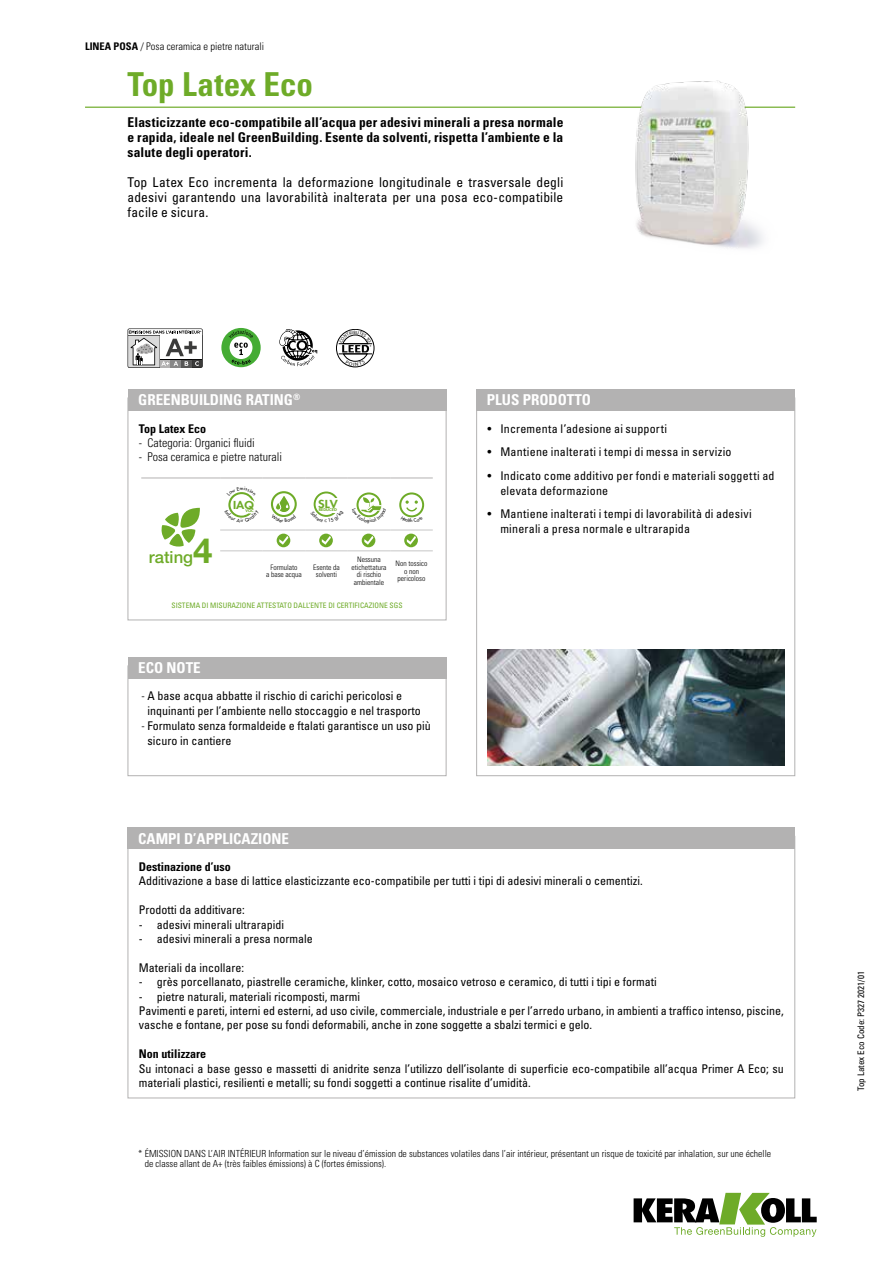
<style>
.page{position:relative;width:893px;height:1263px;background:#fff}
.page>*{position:absolute;margin:0;border:0;box-sizing:border-box;transform-origin:0 0}
.t1{font:700 condensed 33px "Univers LT Std";color:#6eab28}
.t2{font:500 16.65px "Helvetica Neue LT Std";color:#6eab28}
.t3{font:700 condensed 15px "Univers LT Std";color:#fff}
.t4{font:700 condensed 13.5px/15px "Univers LT Std";letter-spacing:.015em;color:#000;text-align:justify}
.t5{font:condensed 13.5px/15px "Univers LT Std";letter-spacing:.015em;color:#000;text-align:justify}
.t6{font:condensed 12px/14.4px "Univers LT Std";color:#000}
.t7{font:condensed 12px/15px "Univers LT Std";letter-spacing:.02em;color:#000}
.t8{font:300 condensed 12px "Univers LT Std";color:#000}
.t9{font:700 condensed 12px "Univers LT Std";color:#000}
.t10{font:800 10.8px "Futura Std";color:#6eab28;scale:1.15 1}
.t11{font:300 condensed 10.5px "Univers LT Std";color:#000}
.t12{font:800 10.5px "Futura Std";color:#6eab28;scale:1.15 1}
.t13{font:300 condensed 9.75px/10.5px "Univers LT Std";color:#000}
.t14{font:condensed 9px "Univers LT Std";color:#000}
.t15{font:300 condensed 7.5px/7.5px "Univers LT Std";color:#000;text-align:center}
.t16{font:condensed 7.5px "Univers LT Std";color:#6eab28}
.t17{font:800 3.75px "Futura Std";color:#6eab28;scale:1.2 1}
.t18{font:800 3.6px "Futura Std";color:#6eab28;scale:1.15 1}
.s1{font-weight:700}
.s2{font-size:10.8px}
.s3{font-weight:700;font-size:34.8px}
.s4{font-weight:300}
</style>
<div class="page">
<svg style="left:634px;top:1193px;width:183px;height:44px"></svg>
<hr style="left:85px;top:107px;width:710px;height:1px;background:#6eab28">
<div style="left:476px;top:389px;width:319px;height:21px;background:#b3b2b2"></div>
<div style="left:128px;top:665px;width:318px;height:111px;border:1px solid #b3b2b2"></div>
<div style="left:128px;top:657px;width:318px;height:21px;background:#b3b2b2"></div>
<div style="left:128px;top:827px;width:667px;height:22px;background:#b3b2b2"></div>
<img style="left:487px;top:649px;width:298px;height:116px">
<img style="left:627px;top:80px;width:150px;height:169px">
<div style="left:336px;top:329px;width:38px;height:38px;border:1px solid #000;border-radius:50%"></div>
<hr style="left:339px;top:354px;width:33px;height:1px;background:#000">
<hr style="left:339px;top:343px;width:33px;height:1px;background:#000">
<svg style="left:128px;top:328px;width:75px;height:40px"></svg>
<svg style="left:128px;top:329px;width:74px;height:38px"></svg>
<svg style="left:279px;top:329px;width:38px;height:37px"></svg>
<div style="left:128px;top:398px;width:318px;height:222px;border:1px solid #b3b2b2"></div>
<div style="left:128px;top:389px;width:318px;height:21px;background:#b3b2b2"></div>
<hr style="left:220px;top:530px;width:43px;height:1px;background:#c6c6c6">
<hr style="left:263px;top:530px;width:42px;height:1px;background:#c6c6c6">
<hr style="left:305px;top:530px;width:43px;height:1px;background:#c6c6c6">
<hr style="left:348px;top:530px;width:42px;height:1px;background:#c6c6c6">
<hr style="left:390px;top:530px;width:43px;height:1px;background:#c6c6c6">
<hr style="left:220px;top:551px;width:43px;height:1px;background:#c6c6c6">
<hr style="left:263px;top:551px;width:42px;height:1px;background:#c6c6c6">
<hr style="left:305px;top:551px;width:43px;height:1px;background:#c6c6c6">
<hr style="left:348px;top:551px;width:42px;height:1px;background:#c6c6c6">
<hr style="left:390px;top:551px;width:43px;height:1px;background:#c6c6c6">
<hr style="left:141px;top:478px;width:79px;height:1px;background:#b3b2b2">
<hr style="left:220px;top:478px;width:43px;height:1px;background:#b3b2b2">
<hr style="left:263px;top:478px;width:42px;height:1px;background:#b3b2b2">
<hr style="left:305px;top:478px;width:43px;height:1px;background:#b3b2b2">
<hr style="left:348px;top:478px;width:42px;height:1px;background:#b3b2b2">
<hr style="left:390px;top:478px;width:43px;height:1px;background:#b3b2b2">
<svg style="left:161px;top:508px;width:39px;height:39px"></svg>
<div style="left:271px;top:491px;width:26px;height:26px;border:2px solid #6eab28;border-radius:50%"></div>
<div style="left:314px;top:491px;width:25px;height:26px;border:2px solid #6eab28;border-radius:50%"></div>
<div style="left:327px;top:498px;width:12px;height:14px;background:#fff"></div>
<div style="left:356px;top:492px;width:25px;height:25px;border:2px solid #6eab28;border-radius:50%"></div>
<div style="left:399px;top:492px;width:25px;height:25px;border:2px solid #6eab28;border-radius:50%"></div>
<svg style="left:277px;top:534px;width:13px;height:13px"></svg>
<svg style="left:279px;top:536px;width:9px;height:9px"></svg>
<svg style="left:319px;top:534px;width:14px;height:13px"></svg>
<svg style="left:322px;top:536px;width:9px;height:9px"></svg>
<svg style="left:362px;top:534px;width:13px;height:13px"></svg>
<svg style="left:364px;top:536px;width:9px;height:9px"></svg>
<svg style="left:404px;top:534px;width:14px;height:13px"></svg>
<svg style="left:407px;top:536px;width:9px;height:9px"></svg>
<svg style="left:221px;top:328px;width:40px;height:39px"></svg>
<svg style="left:339px;top:331px;width:32px;height:35px"></svg>
<svg style="left:228px;top:492px;width:27px;height:26px"></svg>
<svg style="left:271px;top:494px;width:25px;height:23px"></svg>
<svg style="left:315px;top:511px;width:21px;height:6px"></svg>
<svg style="left:356px;top:497px;width:26px;height:21px"></svg>
<svg style="left:401px;top:500px;width:22px;height:18px"></svg>
<p class="t11" style="left:85px;top:40px;width:181px"><span class="s1">LINEA POSA</span> / Posa ceramica e pietre naturali</p>
<h1 class="t1" style="left:128px;top:64px;width:187px">Top Latex Eco</h1>
<p class="t4" style="left:128px;top:114px;width:437px">Elasticizzante eco-compatibile all’acqua per adesivi minerali a presa normale e rapida, ideale nel GreenBuilding. Esente da solventi, rispetta l’ambiente e la salute degli operatori.</p>
<p class="t5" style="left:128px;top:174px;width:437px">Top Latex Eco incrementa la deformazione longitudinale e trasversale degli adesivi garantendo una lavorabilità inalterata per una posa eco-compatibile facile e sicura.</p>
<p class="t3" style="left:138px;top:391px;width:164px">GREENBUILDING RATING<sup>®</sup></p>
<p class="t9" style="left:139px;top:421px;width:69px">Top Latex Eco</p>
<p class="t8" style="left:139px;top:435px;width:117px">- Categoria: Organici fluidi</p>
<p class="t8" style="left:139px;top:450px;width:145px">- Posa ceramica e pietre naturali</p>
<p class="t12" style="left:233px;top:498px;width:20px"><span class="s2">I</span>AQ</p>
<p class="t18" style="left:245px;top:509px;width:9px">VOC</p>
<p class="t10" style="left:318px;top:497px;width:18px">SLV</p>
<p class="t17" style="left:319px;top:508px;width:17px">REDUCED</p>
<h2 class="t2" style="left:149px;top:547px;width:65px">rating<span class="s3">4</span></h2>
<p class="t15" style="left:266px;top:564px;width:37px">Formulato<br>a base acqua</p>
<p class="t15" style="left:313px;top:564px;width:28px">Esente da solventi</p>
<p class="t15" style="left:351px;top:556px;width:36px">Nessuna etichettatura di rischio ambientale</p>
<p class="t15" style="left:395px;top:560px;width:34px">Non tossico o non pericoloso</p>
<p class="t16" style="left:172px;top:600px;width:233px">SISTEMA DI MISURAZIONE ATTESTATO DALL’ENTE DI CERTIFICAZIONE SGS</p>
<p class="t3" style="left:138px;top:658px;width:64px">ECO NOTE</p>
<p class="t6" style="left:147px;top:688px;width:275px;line-height:15px;text-indent:-6px"><span class="s4">-</span> A base acqua abbatte il rischio di carichi pericolosi e inquinanti per l’ambiente nello stoccaggio e nel trasporto</p>
<p class="t6" style="left:147px;top:718px;width:285px;line-height:15px;text-indent:-6px"><span class="s4">-</span> Formulato senza formaldeide e ftalati garantisce un uso più sicuro in cantiere</p>
<p class="t3" style="left:138px;top:829px;width:152px">CAMPI D’APPLICAZIONE</p>
<p class="t3" style="left:487px;top:391px;width:106px">PLUS PRODOTTO</p>
<p class="t7" style="left:488px;top:421px;width:181px">• Incrementa l’adesione ai supporti</p>
<p class="t7" style="left:488px;top:444px;width:245px">• Mantiene inalterati i tempi di messa in servizio</p>
<p class="t7" style="left:500px;top:468px;width:276px;text-indent:-13px">• Indicato come additivo per fondi e materiali soggetti ad elevata deformazione</p>
<p class="t7" style="left:500px;top:506px;width:253px;text-indent:-13px">• Mantiene inalterati i tempi di lavorabilità di adesivi minerali a presa normale e ultrarapida</p>
<p class="t9" style="left:139px;top:859px;width:93px">Destinazione d’uso</p>
<p class="t6" style="left:139px;top:874px;width:505px">Additivazione a base di lattice elasticizzante eco-compatibile per tutti i tipi di adesivi minerali o cementizi.</p>
<p class="t6" style="left:139px;top:902px;width:107px">Prodotti da additivare:</p>
<p class="t6" style="left:139px;top:917px;width:147px">- adesivi minerali ultrarapidi</p>
<p class="t6" style="left:139px;top:931px;width:175px">- adesivi minerali a presa normale</p>
<p class="t6" style="left:139px;top:960px;width:107px">Materiali da incollare:</p>
<p class="t6" style="left:139px;top:974px;width:519px">- grès porcellanato, piastrelle ceramiche, klinker, cotto, mosaico vetroso e ceramico, di tutti i tipi e formati</p>
<p class="t6" style="left:139px;top:989px;width:646px">- pietre naturali, materiali ricomposti, marmi<br>Pavimenti e pareti, interni ed esterni, ad uso civile, commerciale, industriale e per l’arredo urbano, in ambienti a traffico intenso, piscine, vasche e fontane, per pose su fondi deformabili, anche in zone soggette a sbalzi termici e gelo.</p>
<p class="t9" style="left:139px;top:1046px;width:69px">Non utilizzare</p>
<p class="t6" style="left:139px;top:1061px;width:646px">Su intonaci a base gesso e massetti di anidrite senza l’utilizzo dell’isolante di superficie eco-compatibile all’acqua Primer A Eco; su materiali plastici, resilienti e metalli; su fondi soggetti a continue risalite d’umidità.</p>
<p class="t13" style="left:145px;top:1148px;width:628px;text-indent:-6px">* ÉMISSION DANS L’AIR INTÉRIEUR Information sur le niveau d’émission de substances volatiles dans l’air intérieur, présentant un risque de toxicité par inhalation, sur une échelle de classe allant de A+ (très faibles émissions) à C (fortes émissions).</p>
<p class="t14" style="left:855px;top:1091px;width:121px;rotate:-90deg">Top Latex Eco Code: P327 2021/01</p>
</div>
